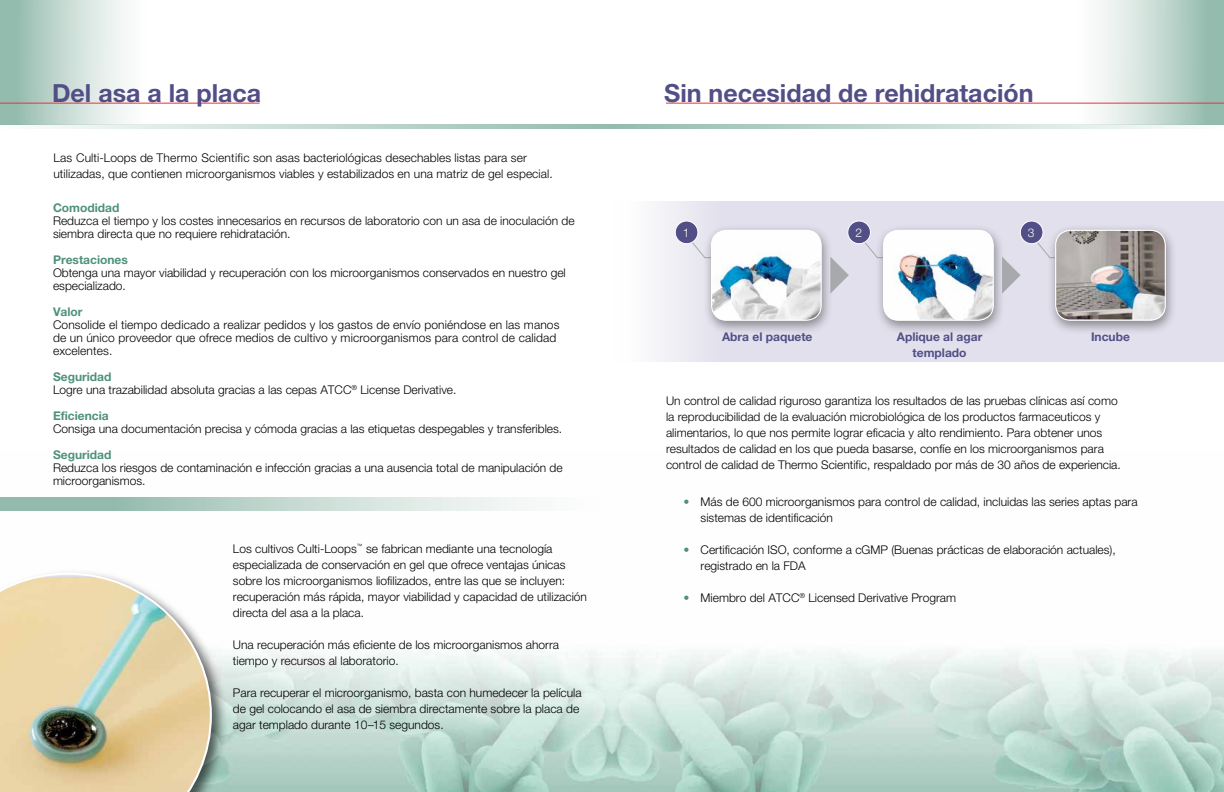
<style>
.page{position:relative;width:1224px;height:792px;background:#fff}
.page>*{position:absolute;margin:0;border:0;box-sizing:border-box;transform-origin:0 0}
.t1{font:700 25px "Helvetica Neue LT Std";color:#524e86}
.t2{font:300 12px/16px "Helvetica Neue LT Std";color:#000}
.t3{font:700 12px "Helvetica Neue LT Std";color:#4e917a}
.t4{font:700 12px/16px "Helvetica Neue LT Std";color:#524e86;text-align:center}
.t5{font:300 12px "Helvetica Neue LT Std";color:#fff}
.s1{font-weight:700;color:#4e917a}
.s2{color:#4e917a}
</style>
<div class="page">
<img style="left:0;top:497px;width:1224px;height:295px">
<svg style="left:666px;top:0;width:558px;height:124px"></svg>
<svg style="left:612px;top:124px;width:612px;height:5px;background:#c5dad3"></svg>
<hr style="left:666px;top:103px;width:558px;height:1px;background:#ee3134">
<svg style="left:658px;top:202px;width:566px;height:160px;background:#e3e2ed"></svg>
<svg style="left:685px;top:234px;width:17px;height:25px"></svg>
<div style="left:675px;top:221px;width:23px;height:23px;background:#524e86;border-radius:50%"></div>
<div style="left:675px;top:221px;width:23px;height:23px;border:1px solid #fff;border-radius:50%"></div>
<svg style="left:858px;top:234px;width:16px;height:25px"></svg>
<div style="left:848px;top:221px;width:22px;height:23px;background:#524e86;border-radius:50%"></div>
<div style="left:848px;top:221px;width:23px;height:23px;border:1px solid #fff;border-radius:50%"></div>
<svg style="left:1031px;top:234px;width:15px;height:25px"></svg>
<div style="left:1020px;top:221px;width:23px;height:23px;background:#524e86;border-radius:50%"></div>
<div style="left:1020px;top:221px;width:23px;height:23px;border:1px solid #fff;border-radius:50%"></div>
<svg style="left:833px;top:257px;width:16px;height:37px"></svg>
<svg style="left:1005px;top:257px;width:16px;height:37px"></svg>
<div style="left:702px;top:224px;width:131px;height:111px;background:#000;opacity:.4"></div>
<img style="left:712px;top:230px;width:109px;height:90px">
<div style="left:711px;top:230px;width:111px;height:91px;border:1px solid #fff;border-radius:15px"></div>
<div style="left:874px;top:224px;width:131px;height:111px;background:#000;opacity:.4"></div>
<img style="left:884px;top:233px;width:109px;height:87px">
<div style="left:883px;top:230px;width:111px;height:91px;border:1px solid #fff;border-radius:15px"></div>
<div style="left:1046px;top:224px;width:132px;height:111px;background:#000;opacity:.4"></div>
<img style="left:1056px;top:230px;width:109px;height:90px">
<div style="left:1055px;top:230px;width:111px;height:91px;border:1px solid #fff;border-radius:15px"></div>
<svg style="left:0;top:0;width:260px;height:124px"></svg>
<div style="left:0;top:569px;width:228px;height:223px;background:#000;opacity:.6"></div>
<svg style="left:0;top:573px;width:212px;height:219px;background:#d9cca8"></svg>
<hr style="left:0;top:103px;width:260px;height:1px;background:#ee3134">
<svg style="left:0;top:124px;width:612px;height:5px;background:#c5dbd3"></svg>
<svg style="left:0;top:498px;width:613px;height:12px"></svg>
<h1 class="t1" style="left:52px;top:78px;width:211px">Del asa a la placa</h1>
<p class="t2" style="left:53px;top:150px;width:501px">Las Culti-Loops de Thermo Scientific son asas bacteriológicas desechables listas para ser utilizadas, que contienen microorganismos viables y estabilizados en una matriz de gel especial.</p>
<p class="t3" style="left:53px;top:201px;width:68px">Comodidad</p>
<p class="t2" style="left:53px;top:214px;width:523px;line-height:13px">Reduzca el tiempo y los costes innecesarios en recursos de laboratorio con un asa de inoculación de siembra directa que no requiere rehidratación.</p>
<p class="t3" style="left:53px;top:253px;width:76px">Prestaciones</p>
<p class="t2" style="left:53px;top:266px;width:514px;line-height:13px">Obtenga una mayor viabilidad y recuperación con los microorganismos conservados en nuestro gel especializado.</p>
<p class="t3" style="left:53px;top:305px;width:31px">Valor</p>
<p class="t2" style="left:53px;top:318px;width:508px;line-height:13px">Consolide el tiempo dedicado a realizar pedidos y los gastos de envío poniéndose en las manos de un único proveedor que ofrece medios de cultivo y microorganismos para control de calidad excelentes.</p>
<p class="t2" style="left:53px;top:370px;width:405px;line-height:13px"><span class="s1">Seguridad<br></span>Logre una trazabilidad absoluta gracias a las cepas ATCC<sup>®</sup> License Derivative.</p>
<p class="t3" style="left:53px;top:409px;width:57px">Eficiencia</p>
<p class="t2" style="left:53px;top:421px;width:511px">Consiga una documentación precisa y cómoda gracias a las etiquetas despegables y transferibles.</p>
<p class="t3" style="left:53px;top:448px;width:60px">Seguridad</p>
<p class="t2" style="left:53px;top:461px;width:511px;line-height:13px">Reduzca los riesgos de contaminación e infección gracias a una ausencia total de manipulación de microorganismos.</p>
<p class="t2" style="left:233px;top:540px;width:356px">Los cultivos Culti-Loops<sup>™</sup> se fabrican mediante una tecnología especializada de conservación en gel que ofrece ventajas únicas sobre los microorganismos liofilizados, entre las que se incluyen: recuperación más rápida, mayor viabilidad y capacidad de utilización directa del asa a la placa.</p>
<p class="t2" style="left:233px;top:636px;width:328px">Una recuperación más eficiente de los microorganismos ahorra tiempo y recursos al laboratorio.</p>
<p class="t2" style="left:233px;top:684px;width:350px">Para recuperar el microorganismo, basta con humedecer la película de gel colocando el asa de siembra directamente sobre la placa de agar templado durante 10–15 segundos.</p>
<h1 class="t1" style="left:664px;top:78px;width:371px">Sin necesidad de rehidratación</h1>
<p class="t5" style="left:683px;top:226px;width:8px">1</p>
<p class="t5" style="left:855px;top:226px;width:8px">2</p>
<p class="t5" style="left:1028px;top:226px;width:8px">3</p>
<p class="t4" style="left:722px;top:329px;width:92px">Abra el paquete</p>
<p class="t4" style="left:897px;top:329px;width:87px">Aplique al agar templado</p>
<p class="t4" style="left:1091px;top:329px;width:40px">Incube</p>
<p class="t2" style="left:666px;top:392px;width:456px">Un control de calidad riguroso garantiza los resultados de las pruebas clínicas así como la reproducibilidad de la evaluación microbiológica de los productos farmaceuticos y alimentarios, lo que nos permite lograr eficacia y alto rendimiento. Para obtener unos resultados de calidad en los que pueda basarse, confíe en los microorganismos para control de calidad de Thermo Scientific, respaldado por más de 30 años de experiencia.</p>
<p class="t2" style="left:701px;top:494px;width:439px;text-indent:-17px"><span class="s2">•</span> Más de 600 microorganismos para control de calidad, incluidas las series aptas para sistemas de identificación</p>
<p class="t2" style="left:701px;top:542px;width:417px;text-indent:-17px"><span class="s2">•</span> Certificación ISO, conforme a cGMP (Buenas prácticas de elaboración actuales), registrado en la FDA</p>
<p class="t2" style="left:684px;top:590px;width:274px"><span class="s2">•</span> Miembro del ATCC<sup>®</sup> Licensed Derivative Program</p>
</div>
